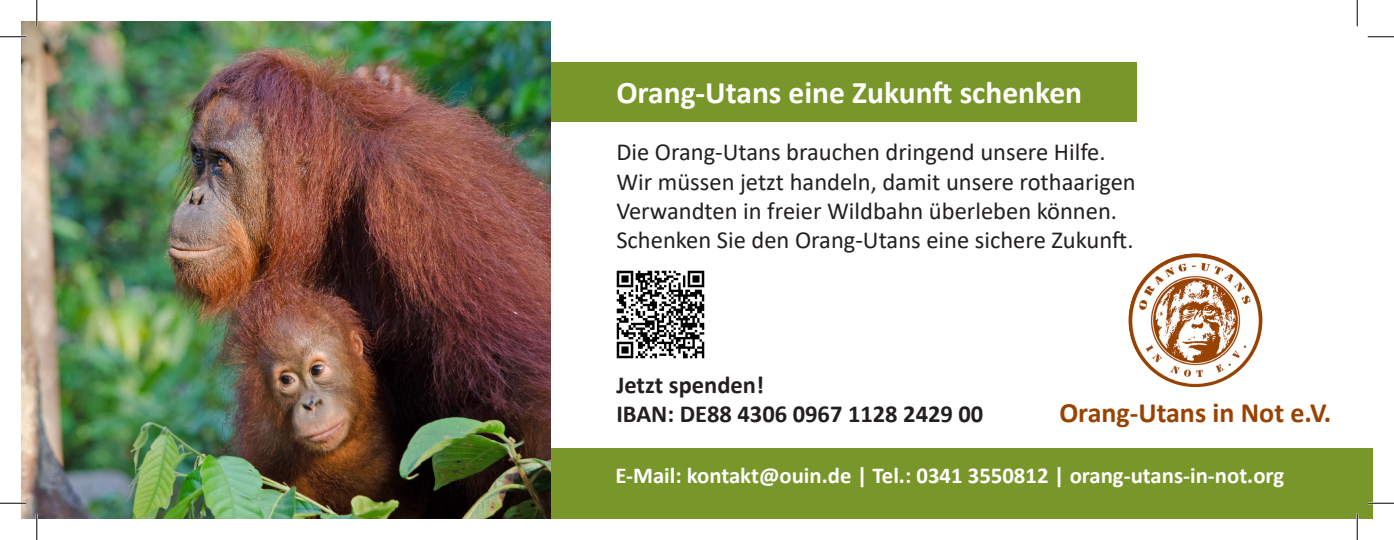
<style>
.page{position:relative;width:1394px;height:540px;background:#fff}
.page>*{position:absolute;margin:0;border:0;box-sizing:border-box;transform-origin:0 0}
.t1{font:700 31.5px "Calibri";color:#fff}
.t2{font:700 28px "Calibri";color:#994302}
.t3{font:24.5px/29.4px "Calibri";color:#231f20}
.t4{font:700 24.5px "Calibri";color:#231f20}
.t5{font:700 22.75px "Calibri";color:#fff}
</style>
<div class="page">
<div style="left:543px;top:63px;width:593px;height:59px;background:#79962a"></div>
<div style="left:530px;top:448px;width:841px;height:70px;background:#79962a"></div>
<img style="left:22px;top:22px;width:528px;height:496px">
<img style="left:616px;top:270px;width:89px;height:89px">
<img style="left:1128px;top:253px;width:134px;height:134px;border-radius:50%">
<hr style="left:0;top:36px;width:26px;height:2px;background:#fff">
<hr style="left:0;top:502px;width:26px;height:2px;background:#fff">
<hr style="left:1367px;top:502px;width:26px;height:2px;background:#fff">
<hr style="left:36px;top:0;width:2px;height:26px;background:#fff">
<hr style="left:36px;top:514px;width:2px;height:26px;background:#fff">
<hr style="left:1355px;top:514px;width:2px;height:26px;background:#fff">
<svg style="left:0;top:36px;width:26px;height:1px"></svg>
<svg style="left:1367px;top:36px;width:26px;height:1px"></svg>
<svg style="left:0;top:503px;width:26px;height:1px"></svg>
<svg style="left:1367px;top:503px;width:26px;height:1px"></svg>
<svg style="left:36px;top:0;width:1px;height:26px"></svg>
<svg style="left:36px;top:514px;width:1px;height:26px"></svg>
<svg style="left:1356px;top:0;width:1px;height:26px"></svg>
<svg style="left:1356px;top:514px;width:1px;height:26px"></svg>
<p class="t1" style="left:616px;top:70px;width:467px">Orang-Utans eine Zukunft schenken</p>
<p class="t3" style="left:616px;top:137px;width:521px">Die Orang-Utans brauchen dringend unsere Hilfe.<br>Wir müssen jetzt handeln, damit unsere rothaarigen<br>Verwandten in freier Wildbahn überleben können.</p>
<p class="t3" style="left:616px;top:225px;width:518px">Schenken Sie den Orang-Utans eine sichere Zukunft.</p>
<p class="t4" style="left:616px;top:367px;width:149px">Jetzt spenden!</p>
<p class="t4" style="left:616px;top:397px;width:368px">IBAN: DE88 4306 0967 1128 2429 00</p>
<p class="t2" style="left:1059px;top:393px;width:273px">Orang-Utans in Not e.V.</p>
<p class="t5" style="left:615px;top:459px;width:670px">E-Mail: kontakt@ouin.de | Tel.: 0341 3550812 | orang-utans-in-not.org</p>
</div>
